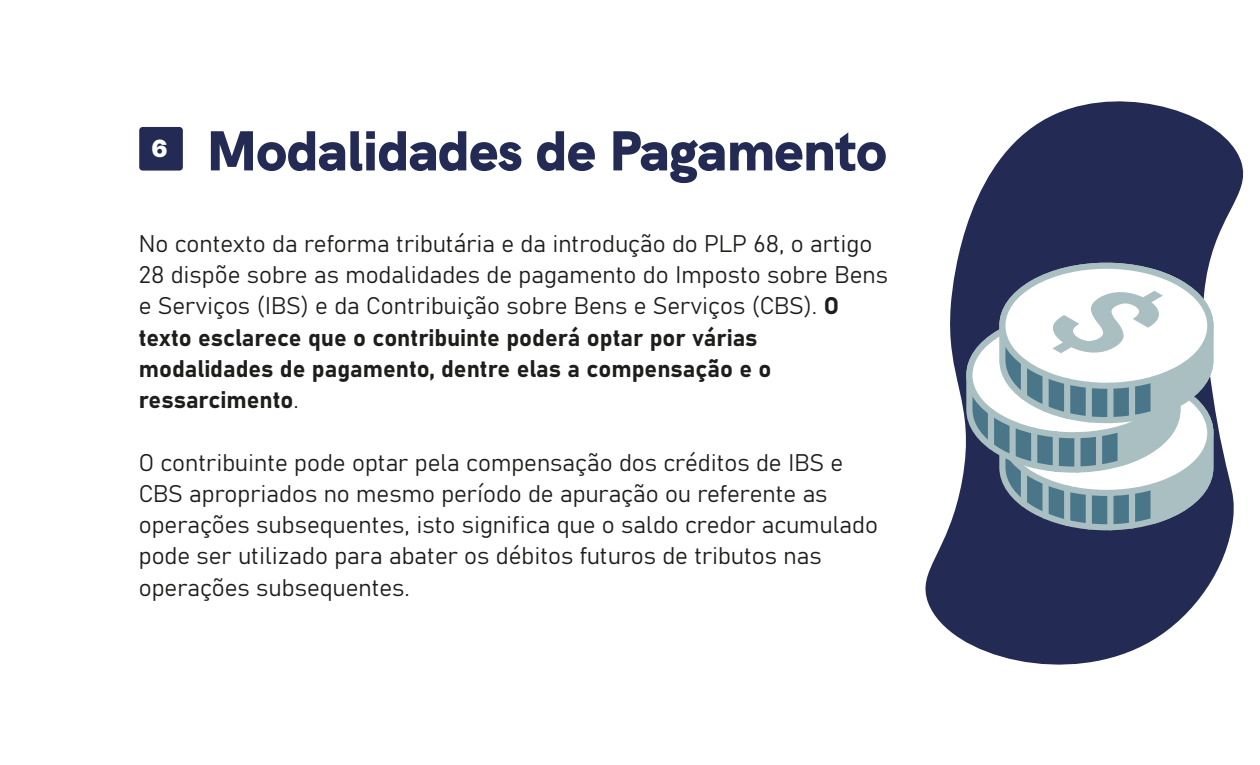
<style>
.page{position:relative;width:1260px;height:765px;background:#fff}
.page>*{position:absolute;margin:0;border:0;box-sizing:border-box;transform-origin:0 0}
.t1{font:900 56.25px "HK Grotesk";color:#232a53}
.t2{font:23.75px/31.2px "Bahnschrift";color:#1d1d1b}
.t3{font:900 23.75px "Inter";color:#fff}
</style>
<div class="page">
<div style="left:139px;top:127px;width:44px;height:44px;background:#232a53;border-radius:3px"></div>
<svg style="left:925px;top:101px;width:319px;height:564px;fill:#232a53"></svg>
<svg style="left:959px;top:257px;width:262px;height:276px"></svg>
<p class="t3" style="left:151px;top:131px;width:18px">6</p>
<h1 class="t1" style="left:207px;top:107px;width:681px">Modalidades de Pagamento</h1>
<p class="t2" style="left:139px;top:226px;width:751px">No contexto da reforma tributária e da introdução do PLP 68, o artigo 28 dispõe sobre as modalidades de pagamento do Imposto sobre Bens e Serviços (IBS) e da Contribuição sobre Bens e Serviços (CBS). O texto esclarece que o contribuinte poderá optar por várias modalidades de pagamento, dentre elas a compensação e o ressarcimento.</p>
<p class="t2" style="left:139px;top:445px;width:741px">O contribuinte pode optar pela compensação dos créditos de IBS e CBS apropriados no mesmo período de apuração ou referente as operações subsequentes, isto significa que o saldo credor acumulado pode ser utilizado para abater os débitos futuros de tributos nas operações subsequentes.</p>
</div>
